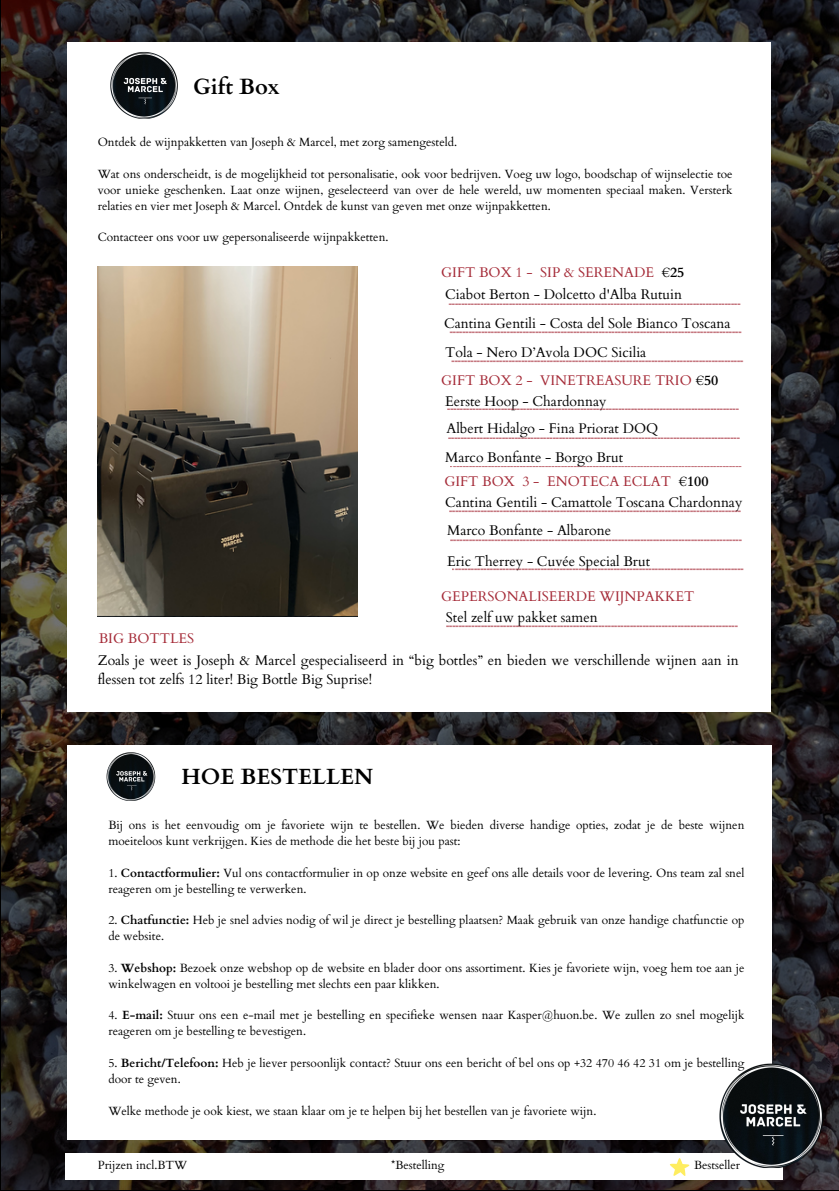
<style>
.page{position:relative;width:839px;height:1191px;background:#fff}
.page>*{position:absolute;margin:0;border:0;box-sizing:border-box;transform-origin:0 0}
.t1{font:700 22px "Cardo";color:#000}
.t2{font:14px/18.6px "Cardo";color:#000}
.t3{font:14px "Cardo";color:#a52b38}
.t4{font:11.8px/15.8px "Cardo";color:#000}
.t5{font:800 10px "Open Sans";color:#a52b38}
.s1{font-weight:700;color:#000}
.s2{font-weight:700}
</style>
<div class="page">
<img style="left:2px;top:0;width:836px;height:1189px">
<div style="left:67px;top:42px;width:704px;height:670px;background:#fff"></div>
<img style="left:110px;top:51px;width:68px;height:68px">
<img style="left:98px;top:267px;width:259px;height:349px">
<div style="left:67px;top:745px;width:704px;height:394px;background:#fff"></div>
<img style="left:106px;top:752px;width:50px;height:49px">
<div style="left:65px;top:1153px;width:717px;height:26px;background:#fff"></div>
<img style="left:699px;top:1049px;width:139px;height:142px">
<svg style="left:670px;top:1158px;width:19px;height:18px"></svg>
<p class="t1" style="left:193px;top:73px;width:88px">Gift Box</p>
<h2 class="t4" style="left:98px;top:134px;width:361px">Ontdek de wijnpakketten van Joseph &amp; Marcel, met zorg samengesteld.</h2>
<p class="t4" style="left:98px;top:166px;width:636px;text-align:justify">Wat ons onderscheidt, is de mogelijkheid tot personalisatie, ook voor bedrijven. Voeg uw logo, boodschap of wijnselectie toe voor unieke geschenken. Laat onze wijnen, geselecteerd van over de hele wereld, uw momenten speciaal maken. Versterk relaties en vier met Joseph &amp; Marcel. Ontdek de kunst van geven met onze wijnpakketten.</p>
<p class="t4" style="left:98px;top:230px;width:292px">Contacteer ons voor uw gepersonaliseerde wijnpakketten.</p>
<p class="t3" style="left:441px;top:263px;width:245px">GIFT BOX 1 - SIP &amp; SERENADE <span class="s1">€25</span></p>
<h4 class="t2" style="left:445px;top:285px;width:238px">Ciabot Berton - Dolcetto d'Alba Rutuin</h4>
<p class="t5" style="left:449px;top:296px;width:293px">--------------------------------------------------------------------------------------------</p>
<h3 class="t2" style="left:444px;top:314px;width:288px">Cantina Gentili - Costa del Sole Bianco Toscana</h3>
<p class="t5" style="left:449px;top:325px;width:293px">--------------------------------------------------------------------------------------------</p>
<p class="t2" style="left:445px;top:343px;width:202px">Tola - Nero D’Avola DOC Sicilia</p>
<p class="t5" style="left:451px;top:354px;width:293px">--------------------------------------------------------------------------------------------</p>
<h3 class="t3" style="left:441px;top:371px;width:279px">GIFT BOX 2 - VINETREASURE TRIO <span class="s1">€50</span></h3>
<p class="t2" style="left:445px;top:392px;width:163px">Eerste Hoop - Chardonnay</p>
<p class="t5" style="left:447px;top:401px;width:293px">--------------------------------------------------------------------------------------------</p>
<h4 class="t2" style="left:446px;top:419px;width:213px">Albert Hidalgo - Fina Priorat DOQ</h4>
<p class="t5" style="left:450px;top:459px;width:293px">--------------------------------------------------------------------------------------------</p>
<p class="t5" style="left:448px;top:430px;width:293px">--------------------------------------------------------------------------------------------</p>
<p class="t2" style="left:445px;top:448px;width:179px">Marco Bonfante - Borgo Brut</p>
<p class="t3" style="left:444px;top:472px;width:266px">GIFT BOX 3 - ENOTECA ECLAT <span class="s1">€100</span></p>
<h3 class="t2" style="left:445px;top:493px;width:298px">Cantina Gentili - Camattole Toscana Chardonnay</h3>
<p class="t5" style="left:449px;top:503px;width:293px">--------------------------------------------------------------------------------------------</p>
<h4 class="t2" style="left:447px;top:522px;width:165px">Marco Bonfante - Albarone</h4>
<p class="t5" style="left:450px;top:532px;width:293px">--------------------------------------------------------------------------------------------</p>
<p class="t2" style="left:447px;top:552px;width:204px">Eric Therrey - Cuvée Special Brut</p>
<p class="t5" style="left:452px;top:561px;width:293px">--------------------------------------------------------------------------------------------</p>
<h4 class="t3" style="left:99px;top:629px;width:97px">BIG BOTTLES</h4>
<h4 class="t3" style="left:441px;top:587px;width:255px">GEPERSONALISEERDE WIJNPAKKET</h4>
<p class="t2" style="left:446px;top:608px;width:153px">Stel zelf uw pakket samen</p>
<p class="t5" style="left:446px;top:619px;width:293px">--------------------------------------------------------------------------------------------</p>
<h1 class="t2" style="left:98px;top:651px;width:642px">Zoals je weet is Joseph &amp; Marcel gespecialiseerd in “big bottles” en bieden we verschillende wijnen aan in flessen tot zelfs 12 liter! Big Bottle Big Suprise!</h1>
<p class="t1" style="left:181px;top:763px;width:193px">HOE BESTELLEN</p>
<h4 class="t4" style="left:108px;top:818px;width:637px">Bij ons is het eenvoudig om je favoriete wijn te bestellen. We bieden diverse handige opties, zodat je de beste wijnen moeiteloos kunt verkrijgen. Kies de methode die het beste bij jou past:</h4>
<p class="t4" style="left:108px;top:865px;width:637px">1. <span class="s2">Contactformulier:</span> Vul ons contactformulier in op onze website en geef ons alle details voor de levering. Ons team zal snel reageren om je bestelling te verwerken.</p>
<h3 class="t4" style="left:108px;top:913px;width:637px">2. <span class="s2">Chatfunctie:</span> Heb je snel advies nodig of wil je direct je bestelling plaatsen? Maak gebruik van onze handige chatfunctie op de website.</h3>
<h4 class="t4" style="left:108px;top:960px;width:637px">3. <span class="s2">Webshop:</span> Bezoek onze webshop op de website en blader door ons assortiment. Kies je favoriete wijn, voeg hem toe aan je winkelwagen en voltooi je bestelling met slechts een paar klikken.</h4>
<p class="t4" style="left:108px;top:1008px;width:637px">4. <span class="s2">E-mail:</span> Stuur ons een e-mail met je bestelling en specifieke wensen naar Kasper@huon.be. We zullen zo snel mogelijk reageren om je bestelling te bevestigen.</p>
<h4 class="t4" style="left:108px;top:1055px;width:637px">5. <span class="s2">Bericht/Telefoon:</span> Heb je liever persoonlijk contact? Stuur ons een bericht of bel ons op +32 470 46 42 31 om je bestelling door te geven.</h4>
<p class="t4" style="left:108px;top:1103px;width:489px">Welke methode je ook kiest, we staan klaar om je te helpen bij het bestellen van je favoriete wijn.</p>
<p class="t4" style="left:98px;top:1158px;width:91px">Prijzen incl.BTW</p>
<h3 class="t4" style="left:391px;top:1158px;width:55px">*Bestelling</h3>
<h4 class="t4" style="left:694px;top:1158px;width:47px">Bestseller</h4>
</div>
